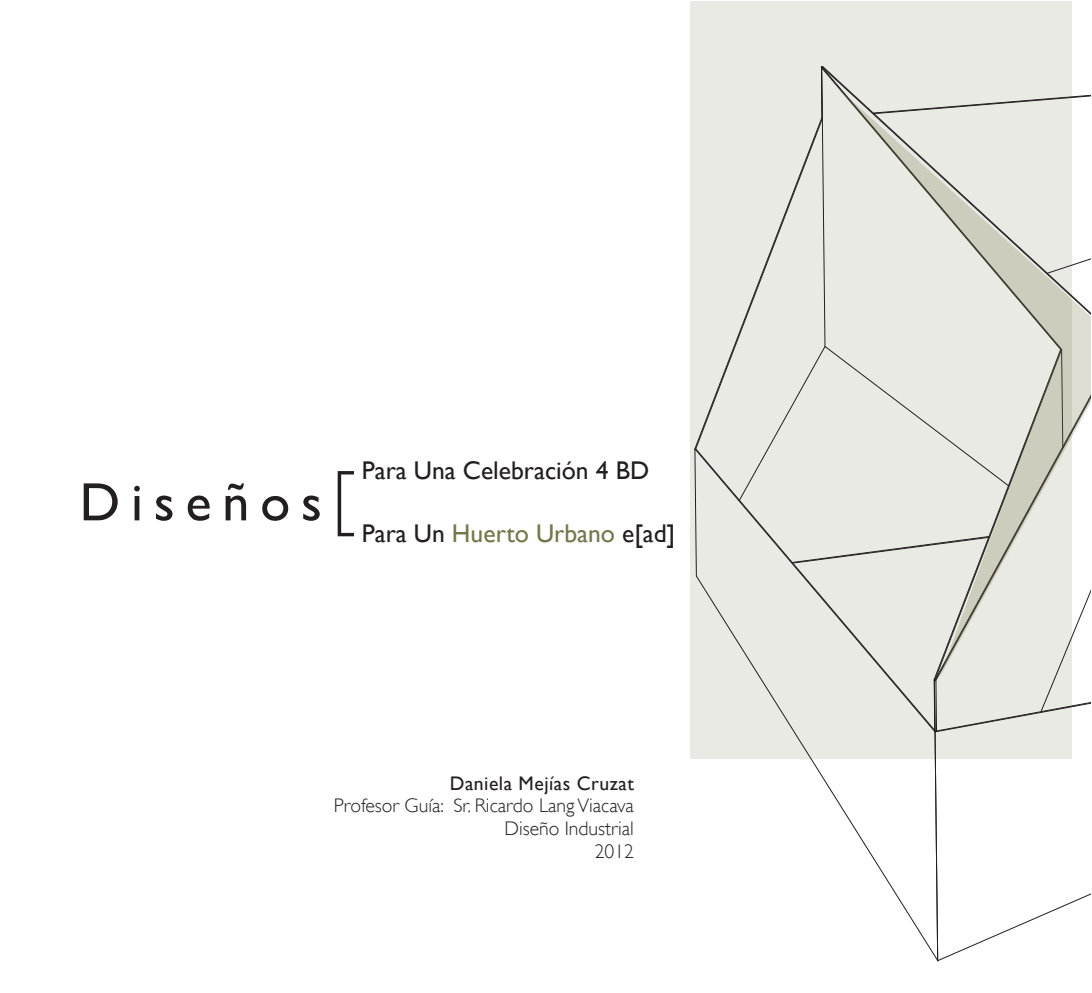
<style>
.page{position:relative;width:1092px;height:993px;background:#fff}
.page>*{position:absolute;margin:0;border:0;box-sizing:border-box;transform-origin:0 0}
.t1{font:54.25px "Gill Sans";letter-spacing:.2em;color:#231f20}
.t2{font:25.55px "Gill Sans";color:#76764b}
.t3{font:25.55px "Gill Sans";color:#231f20}
.t4{font:300 19.6px/22.9px "Gill Sans";color:#231f20;text-align:right}
.t5{font:19.6px "Gill Sans";letter-spacing:.025em;color:#231f20}
.s1{font-weight:300;font-size:72.27px}
.s2{color:#231f20}
</style>
<div class="page">
<div style="left:690px;top:2px;width:381px;height:756px;background:#eaeae4"></div>
<svg style="left:690px;top:42px;width:400px;height:920px"></svg>
<svg style="left:836px;top:87px;width:254px;height:591px"></svg>
<h1 class="t1" style="left:80px;top:470px;width:276px">Diseños<span class="s1">[</span></h1>
<h2 class="t3" style="left:362px;top:455px;width:289px">Para Una Celebración 4 BD</h2>
<h2 class="t2" style="left:362px;top:518px;width:315px"><span class="s2">Para Un</span> Huerto Urbano <span class="s2">e[ad]</span></h2>
<p class="t5" style="left:450px;top:771px;width:186px">Daniela Mejías Cruzat</p>
<p class="t4" style="left:334px;top:794px;width:301px">Profesor Guía: Sr. Ricardo Lang Viacava<br>Diseño Industrial<br>2012</p>
</div>
